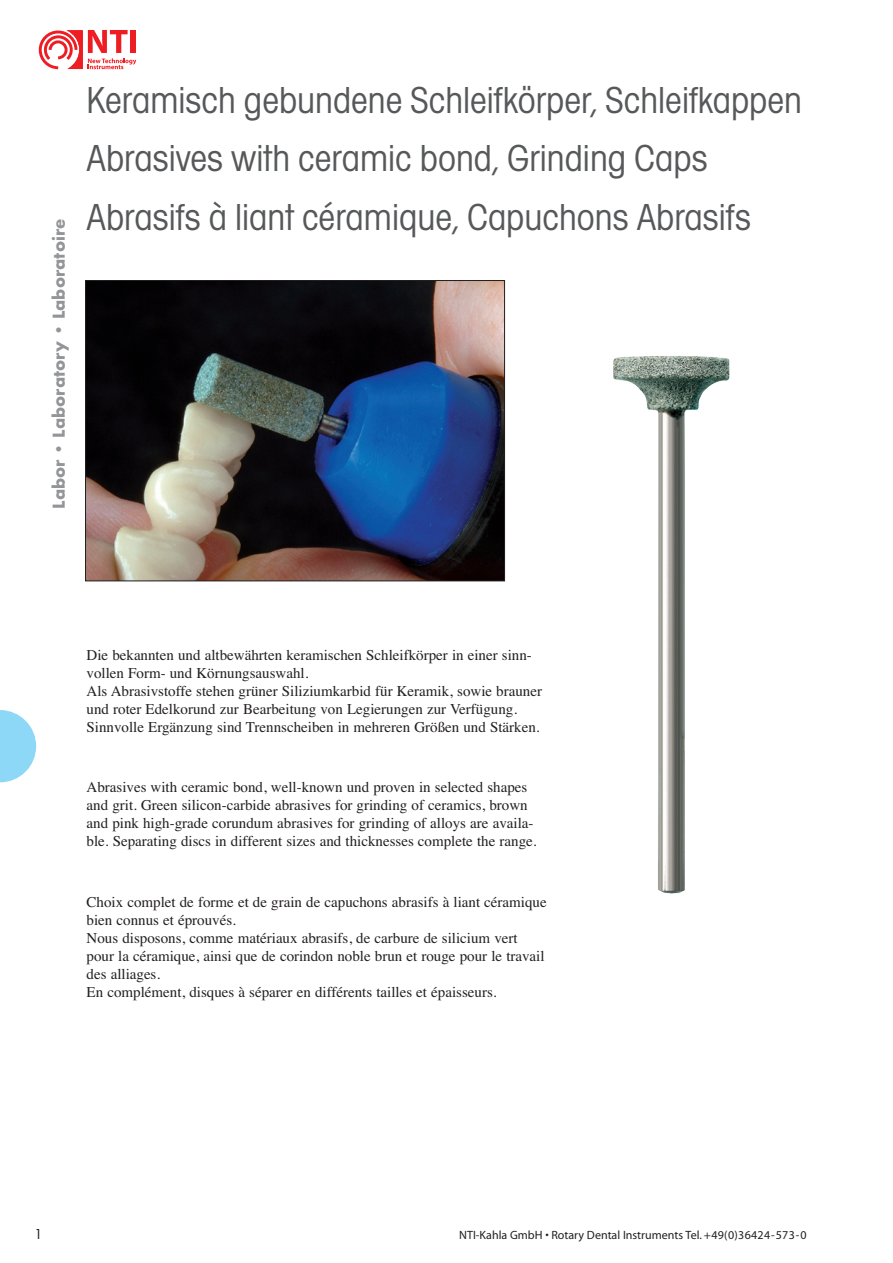
<style>
.page{position:relative;width:893px;height:1263px;background:#fff}
.page>*{position:absolute;margin:0;border:0;box-sizing:border-box;transform-origin:0 0}
.t1{font:condensed 39px/58.5px "Avant Garde Gothic Itc T";color:#57585a}
.t2{font:700 18px "Futura T";color:#939598}
.t3{font:15px/18px "Times";color:#231f20}
.t4{font:15px "Futura T";color:#231f20}
.t5{font:12px "Myriad";color:#231f20}
</style>
<div class="page">
<svg style="left:38px;top:30px;width:98px;height:40px"></svg>
<svg style="left:0;top:710px;width:36px;height:72px"></svg>
<img style="left:613px;top:356px;width:117px;height:538px">
<img style="left:87px;top:282px;width:416px;height:297px">
<div style="left:85px;top:280px;width:420px;height:301px;border:1px solid #231f20"></div>
<p class="t2" style="left:51px;top:509px;width:292px;rotate:-90deg">Labor • Laboratory • Laboratoire</p>
<h1 class="t1" style="left:87px;top:73px;width:717px">Keramisch gebundene Schleifkörper, Schleifkappen<br>Abrasives with ceramic bond, Grinding Caps<br>Abrasifs à liant céramique, Capuchons Abrasifs</h1>
<p class="t3" style="left:87px;top:647px;width:457px">Die bekannten und altbewährten keramischen Schleifkörper in einer sinn&shy;vollen Form- und Körnungsauswahl.<br>Als Abrasivstoffe stehen grüner Siliziumkarbid für Keramik, sowie brauner und roter Edelkorund zur Bearbeitung von Legierungen zur Verfügung.<br>Sinnvolle Ergänzung sind Trennscheiben in mehreren Größen und Stärken.</p>
<p class="t3" style="left:87px;top:779px;width:451px">Abrasives with ceramic bond, well-known und proven in selected shapes and grit. Green silicon-carbide abrasives for grinding of ceramics, brown and pink high-grade corundum abrasives for grinding of alloys are availa&shy;ble. Separating discs in different sizes and thicknesses complete the range.</p>
<p class="t3" style="left:87px;top:894px;width:462px">Choix complet de forme et de grain de capuchons abrasifs à liant céramique bien connus et éprouvés.<br>Nous disposons, comme matériaux abrasifs, de carbure de silicium vert pour la céramique, ainsi que de corindon noble brun et rouge pour le travail des alliages.<br>En complément, disques à séparer en différents tailles et épaisseurs.</p>
<p class="t4" style="left:34px;top:1227px;width:10px">1</p>
<p class="t5" style="left:459px;top:1231px;width:349px">NTI-Kahla GmbH • Rotary Dental Instruments Tel. +49(0)36424-573-0</p>
</div>
